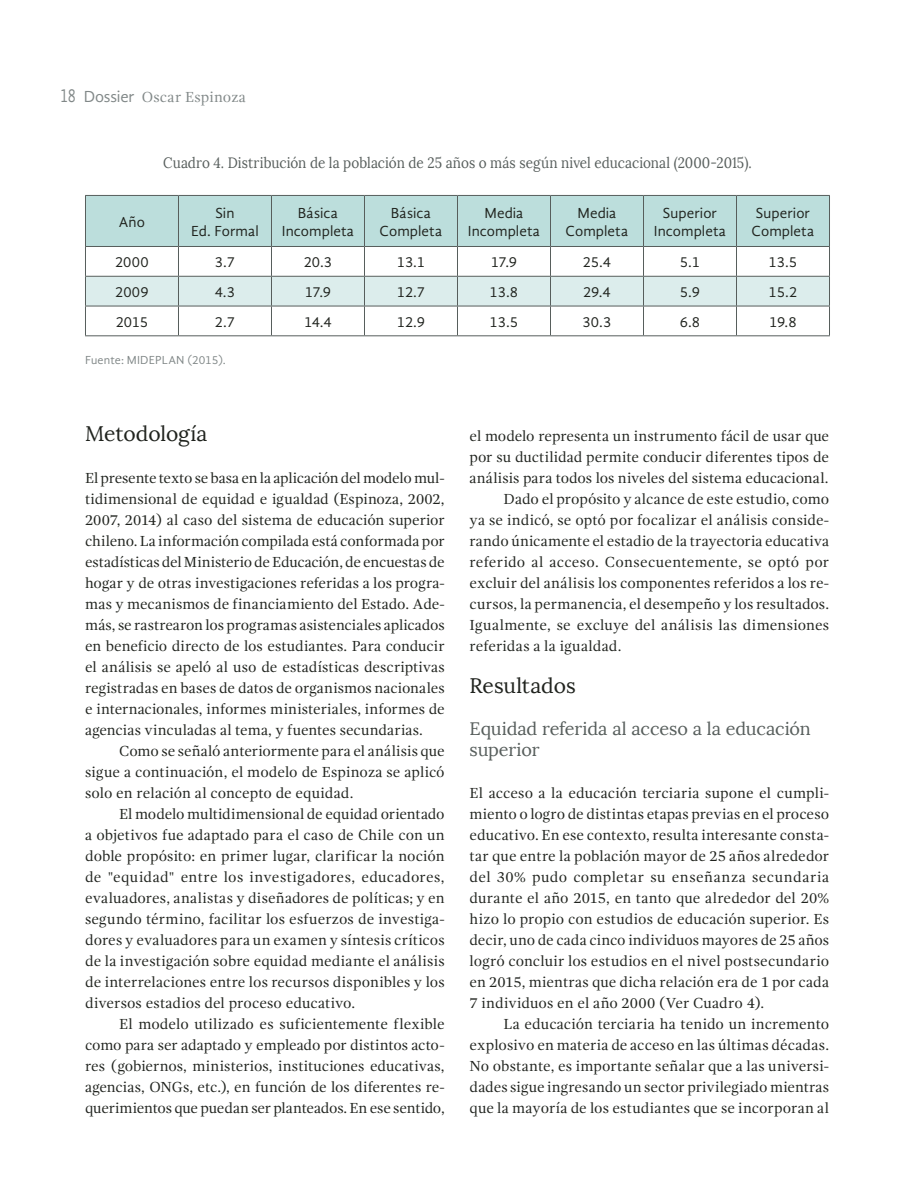
<style>
.page{position:relative;width:915px;height:1191px;background:#fff}
.page>*{position:absolute;margin:0;border:0;box-sizing:border-box;transform-origin:0 0}
.Art_-_Subtítulo_1{font:21px "Lora";letter-spacing:-.005em;color:#20231e}
.Art_-_subtítulo_2{font:18px/21px "Lora";letter-spacing:-.01em;color:#575e5c}
.Art_-_Cuerpo_de_txt{font:15px/21px "Gandhi Serif";color:#20231e;text-align:justify}
.Art_-_1er_párrafo{font:15px/21px "Gandhi Serif";letter-spacing:.005em;color:#20231e;text-align:justify}
.Art_-_Tabla_centro{font:15px/18px "Gandhi Sans";letter-spacing:.005em;color:#20231e;text-align:center}
.Art_-_Titulo_de_gráf{font:15px "Lora";letter-spacing:.005em;color:#575e5c;scale:.9 1}
.Art_-_Marq_izq{font:15px "Gandhi Serif";letter-spacing:.015em;color:#818888}
.Art_-_nota_pie_gráfi{font:12px "Gandhi Sans";letter-spacing:.01em;color:#818888}
.s1{font-family:"Gandhi Sans";font-size:19.5px}
.s2{font-family:"Gandhi Sans";font-size:16.5px}
</style>
<div class="page">
<svg style="left:85px;top:195px;width:744px;height:140px"></svg>
<hr style="left:85px;top:335px;width:93px;height:1px;background:#575e5c">
<hr style="left:178px;top:335px;width:93px;height:1px;background:#575e5c">
<hr style="left:271px;top:335px;width:93px;height:1px;background:#575e5c">
<hr style="left:364px;top:335px;width:93px;height:1px;background:#575e5c">
<hr style="left:457px;top:335px;width:93px;height:1px;background:#575e5c">
<hr style="left:550px;top:335px;width:93px;height:1px;background:#575e5c">
<hr style="left:643px;top:335px;width:93px;height:1px;background:#575e5c">
<hr style="left:736px;top:335px;width:93px;height:1px;background:#575e5c">
<p class="Art_-_Marq_izq" style="left:60px;top:89px;width:187px"><span class="s1">18</span> <span class="s2">Dossier</span> Oscar Espinoza</p>
<p class="Art_-_Tabla_centro" style="left:119px;top:213px;width:28px">Año</p>
<p class="Art_-_Titulo_de_gráf" style="left:163px;top:154px;width:655px">Cuadro 4. Distribución de la población de 25 años o más según nivel educacional (2000-2015).</p>
<p class="Art_-_Tabla_centro" style="left:215px;top:204px;width:21px">Sin</p>
<p class="Art_-_Tabla_centro" style="left:191px;top:222px;width:69px">Ed. Formal</p>
<p class="Art_-_Tabla_centro" style="left:298px;top:204px;width:42px">Básica</p>
<p class="Art_-_Tabla_centro" style="left:282px;top:222px;width:74px">Incompleta</p>
<p class="Art_-_Tabla_centro" style="left:391px;top:204px;width:42px">Básica</p>
<p class="Art_-_Tabla_centro" style="left:379px;top:222px;width:64px">Completa</p>
<p class="Art_-_Tabla_centro" style="left:484px;top:204px;width:41px">Media</p>
<p class="Art_-_Tabla_centro" style="left:467px;top:222px;width:74px">Incompleta</p>
<p class="Art_-_Tabla_centro" style="left:577px;top:204px;width:41px">Media</p>
<p class="Art_-_Tabla_centro" style="left:565px;top:222px;width:64px">Completa</p>
<p class="Art_-_Tabla_centro" style="left:653px;top:204px;width:74px">Superior<br>Incompleta</p>
<p class="Art_-_Tabla_centro" style="left:751px;top:204px;width:64px;text-align:left">Superior<br>Completa</p>
<p class="Art_-_Tabla_centro" style="left:115px;top:253px;width:35px">2000</p>
<p class="Art_-_Tabla_centro" style="left:215px;top:253px;width:22px">3.7</p>
<p class="Art_-_Tabla_centro" style="left:303px;top:253px;width:30px">20.3</p>
<p class="Art_-_Tabla_centro" style="left:397px;top:253px;width:30px">13.1</p>
<p class="Art_-_Tabla_centro" style="left:490px;top:253px;width:28px">17.9</p>
<p class="Art_-_Tabla_centro" style="left:582px;top:253px;width:30px">25.4</p>
<p class="Art_-_Tabla_centro" style="left:679px;top:253px;width:22px">5.1</p>
<p class="Art_-_Tabla_centro" style="left:768px;top:253px;width:30px">13.5</p>
<p class="Art_-_Tabla_centro" style="left:115px;top:283px;width:35px">2009</p>
<p class="Art_-_Tabla_centro" style="left:215px;top:283px;width:22px">4.3</p>
<p class="Art_-_Tabla_centro" style="left:304px;top:283px;width:28px">17.9</p>
<p class="Art_-_Tabla_centro" style="left:396px;top:283px;width:30px">12.7</p>
<p class="Art_-_Tabla_centro" style="left:489px;top:283px;width:30px">13.8</p>
<p class="Art_-_Tabla_centro" style="left:583px;top:283px;width:29px">29.4</p>
<p class="Art_-_Tabla_centro" style="left:679px;top:283px;width:22px">5.9</p>
<p class="Art_-_Tabla_centro" style="left:768px;top:283px;width:30px">15.2</p>
<p class="Art_-_Tabla_centro" style="left:116px;top:313px;width:34px">2015</p>
<p class="Art_-_Tabla_centro" style="left:215px;top:313px;width:22px">2.7</p>
<p class="Art_-_Tabla_centro" style="left:304px;top:313px;width:29px">14.4</p>
<p class="Art_-_Tabla_centro" style="left:396px;top:313px;width:30px">12.9</p>
<p class="Art_-_Tabla_centro" style="left:489px;top:313px;width:30px">13.5</p>
<p class="Art_-_Tabla_centro" style="left:582px;top:313px;width:30px">30.3</p>
<p class="Art_-_Tabla_centro" style="left:679px;top:313px;width:22px">6.8</p>
<p class="Art_-_Tabla_centro" style="left:768px;top:313px;width:29px">19.8</p>
<p class="Art_-_nota_pie_gráfi" style="left:85px;top:353px;width:142px">Fuente: MIDEPLAN (2015).</p>
<p class="Art_-_Subtítulo_1" style="left:85px;top:421px;width:124px">Metodología</p>
<p class="Art_-_1er_párrafo" style="left:85px;top:468px;width:361px">El presente texto se basa en la aplicación del modelo mul&shy;tidimensional de equidad e igualdad (Espinoza, 2002, 2007, 2014) al caso del sistema de educación superior chileno. La información compilada está conformada por estadísticas del Ministerio de Educación, de encuestas de hogar y de otras investigaciones referidas a los progra&shy;mas y mecanismos de financiamiento del Estado. Ade&shy;más, se rastrearon los programas asistenciales aplicados en beneficio directo de los estudiantes. Para conducir el análisis se apeló al uso de estadísticas descriptivas registradas en bases de datos de organismos nacionales e internacionales, informes ministeriales, informes de agencias vinculadas al tema, y fuentes secundarias.</p>
<p class="Art_-_Cuerpo_de_txt" style="left:85px;top:741px;width:361px;text-indent:34px">Como se señaló anteriormente para el análisis que sigue a continuación, el modelo de Espinoza se aplicó solo en relación al concepto de equidad.</p>
<p class="Art_-_Cuerpo_de_txt" style="left:85px;top:804px;width:361px;text-indent:34px">El modelo multidimensional de equidad orientado a objetivos fue adaptado para el caso de Chile con un doble propósito: en primer lugar, clarificar la noción de "equidad" entre los investigadores, educadores, evaluadores, analistas y diseñadores de políticas; y en segundo término, facilitar los esfuerzos de investiga&shy;dores y evaluadores para un examen y síntesis críticos de la investigación sobre equidad mediante el análisis de interrelaciones entre los recursos disponibles y los diversos estadios del proceso educativo.</p>
<p class="Art_-_Cuerpo_de_txt" style="left:85px;top:1014px;width:361px;text-indent:34px">El modelo utilizado es suficientemente flexible como para ser adaptado y empleado por distintos acto&shy;res (gobiernos, ministerios, instituciones educativas, agencias, ONGs, etc.), en función de los diferentes re&shy;querimientos que puedan ser planteados. En ese sentido,</p>
<p class="Art_-_Cuerpo_de_txt" style="left:469px;top:426px;width:361px">el modelo representa un instrumento fácil de usar que por su ductilidad permite conducir diferentes tipos de análisis para todos los niveles del sistema educacional.</p>
<p class="Art_-_Cuerpo_de_txt" style="left:469px;top:489px;width:361px;text-indent:34px">Dado el propósito y alcance de este estudio, como ya se indicó, se optó por focalizar el análisis conside&shy;rando únicamente el estadio de la trayectoria educativa referido al acceso. Consecuentemente, se optó por excluir del análisis los componentes referidos a los re&shy;cursos, la permanencia, el desempeño y los resultados.<br>Igualmente, se excluye del análisis las dimensiones referidas a la igualdad.</p>
<p class="Art_-_Subtítulo_1" style="left:469px;top:673px;width:108px">Resultados</p>
<p class="Art_-_subtítulo_2" style="left:469px;top:719px;width:342px">Equidad referida al acceso a la educación superior</p>
<p class="Art_-_1er_párrafo" style="left:469px;top:783px;width:361px">El acceso a la educación terciaria supone el cumpli&shy;miento o logro de distintas etapas previas en el proceso educativo. En ese contexto, resulta interesante consta&shy;tar que entre la población mayor de 25 años alrededor del 30% pudo completar su enseñanza secundaria durante el año 2015, en tanto que alrededor del 20% hizo lo propio con estudios de educación superior. Es decir, uno de cada cinco individuos mayores de 25 años logró concluir los estudios en el nivel postsecundario en 2015, mientras que dicha relación era de 1 por cada 7 individuos en el año 2000 (Ver Cuadro 4).</p>
<p class="Art_-_Cuerpo_de_txt" style="left:469px;top:1014px;width:361px;text-indent:34px">La educación terciaria ha tenido un incremento explosivo en materia de acceso en las últimas décadas.<br>No obstante, es importante señalar que a las universi&shy;dades sigue ingresando un sector privilegiado mientras que la mayoría de los estudiantes que se incorporan al</p>
</div>
